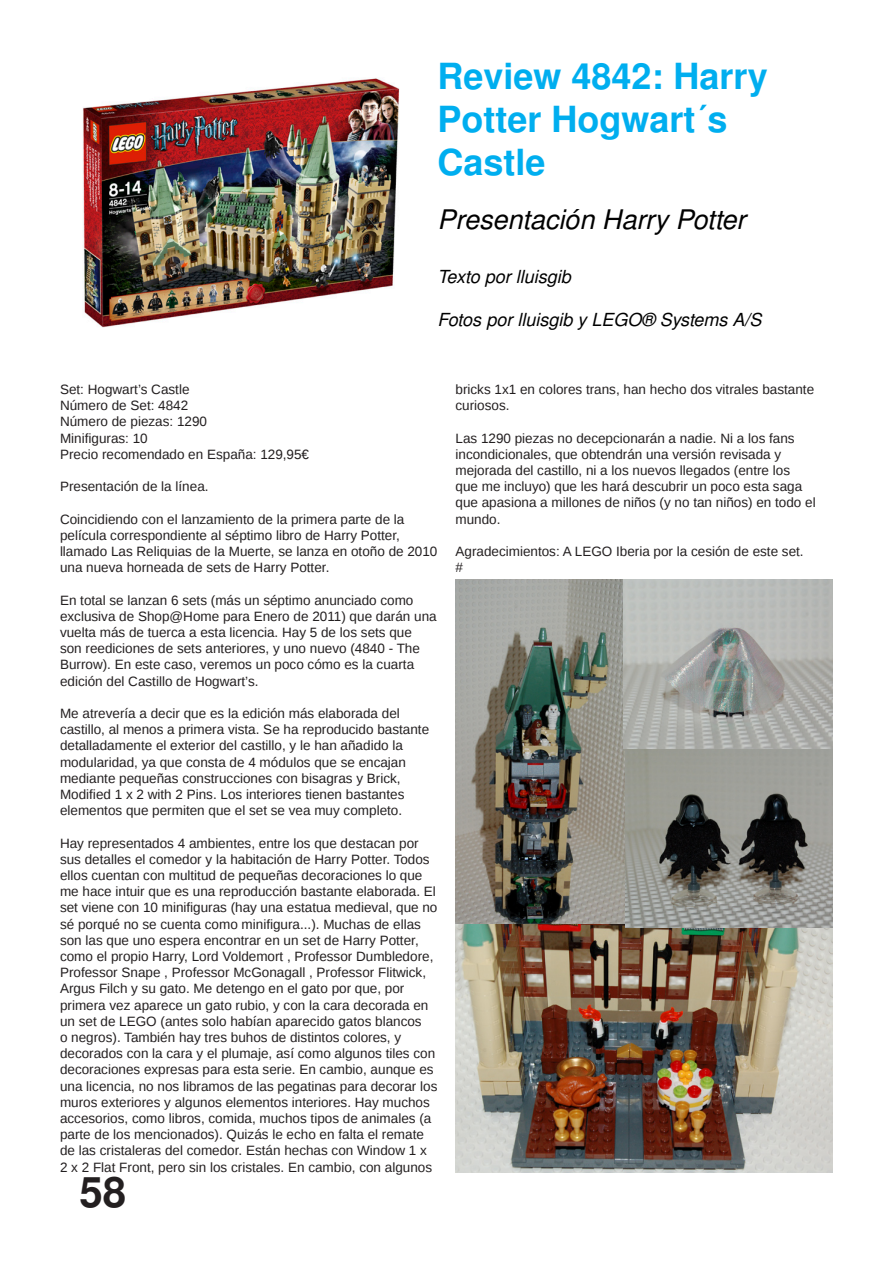
<style>
.page{position:relative;width:893px;height:1263px;background:#fff}
.page>*{position:absolute;margin:0;border:0;box-sizing:border-box;transform-origin:0 0}
.t1{font:700 42px "Free Sans";color:#231f20}
.t2{font:700 36px/43.2px "Free Sans";color:#00aeef}
.t3{font:italic 27px "Free Sans";color:#000}
.t4{font:italic 18px "Free Sans";color:#000}
.t5{font:13.5px/16.2px "Liberation Sans";color:#231f20}
</style>
<div class="page">
<img style="left:83px;top:78px;width:317px;height:250px">
<img style="left:455px;top:580px;width:170px;height:345px">
<img style="left:455px;top:925px;width:378px;height:248px">
<img style="left:623px;top:580px;width:210px;height:169px">
<img style="left:625px;top:750px;width:208px;height:177px">
<h2 class="t2" style="left:437px;top:56px;width:332px">Review 4842: Harry<br>Potter Hogwart´s<br>Castle</h2>
<h3 class="t3" style="left:437px;top:208px;width:310px">Presentación Harry Potter</h3>
<h3 class="t4" style="left:437px;top:269px;width:135px">Texto por lluisgib</h3>
<h3 class="t4" style="left:437px;top:312px;width:326px">Fotos por lluisgib y LEGO® Systems A/S</h3>
<p class="t5" style="left:60px;top:381px;width:251px">Set: Hogwart’s Castle<br>Número de Set: 4842<br>Número de piezas: 1290<br>Minifiguras: 10<br>Precio recomendado en España: 129,95€</p>
<p class="t5" style="left:60px;top:478px;width:150px">Presentación de la línea.</p>
<p class="t5" style="left:60px;top:511px;width:379px">Coincidiendo con el lanzamiento de la primera parte de la película correspondiente al séptimo libro de Harry Potter, llamado Las Reliquias de la Muerte, se lanza en otoño de 2010 una nueva horneada de sets de Harry Potter.</p>
<p class="t5" style="left:60px;top:592px;width:378px">En total se lanzan 6 sets (más un séptimo anunciado como exclusiva de Shop@Home para Enero de 2011) que darán una vuelta más de tuerca a esta licencia. Hay 5 de los sets que son reediciones de sets anteriores, y uno nuevo (4840 - The Burrow). En este caso, veremos un poco cómo es la cuarta edición del Castillo de Hogwart’s.</p>
<p class="t5" style="left:60px;top:705px;width:371px">Me atrevería a decir que es la edición más elaborada del castillo, al menos a primera vista. Se ha reproducido bastante detalladamente el exterior del castillo, y le han añadido la modularidad, ya que consta de 4 módulos que se encajan mediante pequeñas construcciones con bisagras y Brick, Modified 1 x 2 with 2 Pins. Los interiores tienen bastantes elementos que permiten que el set se vea muy completo.</p>
<p class="t5" style="left:60px;top:835px;width:379px">Hay representados 4 ambientes, entre los que destacan por sus detalles el comedor y la habitación de Harry Potter. Todos ellos cuentan con multitud de pequeñas decoraciones lo que me hace intuir que es una reproducción bastante elaborada. El set viene con 10 minifiguras (hay una estatua medieval, que no sé porqué no se cuenta como minifigura...). Muchas de ellas son las que uno espera encontrar en un set de Harry Potter, como el propio Harry, Lord Voldemort , Professor Dumbledore, Professor Snape , Professor McGonagall , Professor Flitwick, Argus Filch y su gato. Me detengo en el gato por que, por primera vez aparece un gato rubio, y con la cara decorada en un set de LEGO (antes solo habían aparecido gatos blancos<br>o negros). También hay tres buhos de distintos colores, y decorados con la cara y el plumaje, así como algunos tiles con decoraciones expresas para esta serie. En cambio, aunque es una licencia, no nos libramos de las pegatinas para decorar los muros exteriores y algunos elementos interiores. Hay muchos accesorios, como libros, comida, muchos tipos de animales (a parte de los mencionados). Quizás le echo en falta el remate de las cristaleras del comedor. Están hechas con Window 1 x 2 x 2 Flat Front, pero sin los cristales. En cambio, con algunos</p>
<h1 class="t1" style="left:79px;top:1173px;width:48px">58</h1>
<p class="t5" style="left:455px;top:381px;width:360px">bricks 1x1 en colores trans, han hecho dos vitrales bastante curiosos.</p>
<p class="t5" style="left:455px;top:430px;width:362px">Las 1290 piezas no decepcionarán a nadie. Ni a los fans incondicionales, que obtendrán una versión revisada y mejorada del castillo, ni a los nuevos llegados (entre los que me incluyo) que les hará descubrir un poco esta saga que apasiona a millones de niños (y no tan niños) en todo el mundo.</p>
<p class="t5" style="left:455px;top:543px;width:350px">Agradecimientos: A LEGO Iberia por la cesión de este set. #</p>
</div>
